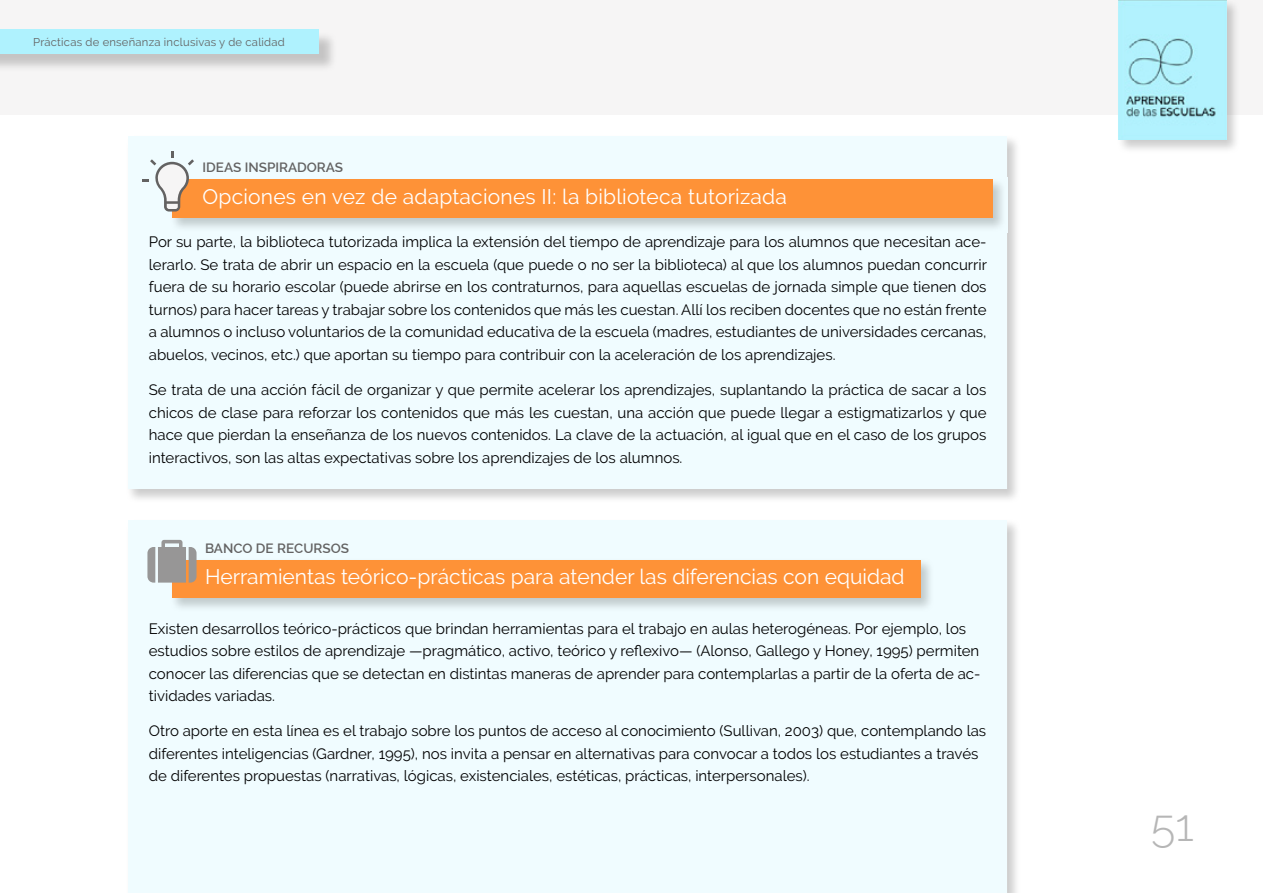
<style>
.page{position:relative;width:1263px;height:893px;background:#fff}
.page>*{position:absolute;margin:0;border:0;box-sizing:border-box;transform-origin:0 0}
.t1{font:300 45px "Raleway";color:#b6b6b6}
.t2{font:21px "Raleway";color:#fff}
.t3{font:15px/22.5px "Raleway";color:#000;text-align:justify}
.t4{font:600 13.5px "Raleway";color:#636262}
.t5{font:11.25px "Raleway";letter-spacing:.02em;color:#636262}
</style>
<div class="page">
<div style="left:1px;top:1px;width:1262px;height:114px;background:#f6f5f5"></div>
<img style="left:1118px;top:0;width:118px;height:150px">
<img style="left:1118px;top:1px;width:118px;height:114px">
<img style="left:1119px;top:1px;width:107px;height:138px">
<div style="left:128px;top:136px;width:879px;height:353px;background:#f0fcff"></div>
<div style="left:172px;top:179px;width:821px;height:39px;background:#fe9237"></div>
<svg style="left:142px;top:152px;width:52px;height:60px"></svg>
<div style="left:128px;top:521px;width:879px;height:372px;background:#f0fcff"></div>
<div style="left:172px;top:560px;width:749px;height:38px;background:#fe9237"></div>
<svg style="left:147px;top:540px;width:50px;height:43px"></svg>
<div style="left:0;top:29px;width:319px;height:25px;background:#aff2fe"></div>
<p class="t5" style="left:33px;top:36px;width:253px">Prácticas de enseñanza inclusivas y de calidad</p>
<p class="t4" style="left:203px;top:160px;width:142px">IDEAS INSPIRADORAS</p>
<h2 class="t2" style="left:203px;top:184px;width:586px">Opciones en vez de adaptaciones II: la biblioteca tutorizada</h2>
<p class="t3" style="left:149px;top:231px;width:840px">Por su parte, la biblioteca tutorizada implica la extensión del tiempo de aprendizaje para los alumnos que necesitan ace&shy;lerarlo. Se trata de abrir un espacio en la escuela (que puede o no ser la biblioteca) al que los alumnos puedan concurrir fuera de su horario escolar (puede abrirse en los contraturnos, para aquellas escuelas de jornada simple que tienen dos turnos) para hacer tareas y trabajar sobre los contenidos que más les cuestan. Allí los reciben docentes que no están frente a alumnos o incluso voluntarios de la comunidad educativa de la escuela (madres, estudiantes de universidades cercanas, abuelos, vecinos, etc.) que aportan su tiempo para contribuir con la aceleración de los aprendizajes.</p>
<p class="t3" style="left:149px;top:379px;width:839px">Se trata de una acción fácil de organizar y que permite acelerar los aprendizajes, suplantando la práctica de sacar a los chicos de clase para reforzar los contenidos que más les cuestan, una acción que puede llegar a estigmatizarlos y que hace que pierdan la enseñanza de los nuevos contenidos. La clave de la actuación, al igual que en el caso de los grupos interactivos, son las altas expectativas sobre los aprendizajes de los alumnos.</p>
<p class="t4" style="left:205px;top:540px;width:146px">BANCO DE RECURSOS</p>
<h2 class="t2" style="left:205px;top:564px;width:701px">Herramientas teórico-prácticas para atender las diferencias con equidad</h2>
<p class="t3" style="left:149px;top:617px;width:833px;text-align:left">Existen desarrollos teórico-prácticos que brindan herramientas para el trabajo en aulas heterogéneas. Por ejemplo, los estudios sobre estilos de aprendizaje —pragmático, activo, teórico y reflexivo— (Alonso, Gallego y Honey, 1995) permiten conocer las diferencias que se detectan en distintas maneras de aprender para contemplarlas a partir de la oferta de ac&shy;tividades variadas.</p>
<p class="t3" style="left:149px;top:720px;width:839px;text-align:left">Otro aporte en esta línea es el trabajo sobre los puntos de acceso al conocimiento (Sullivan, 2003) que, contemplando las diferentes inteligencias (Gardner, 1995), nos invita a pensar en alternativas para convocar a todos los estudiantes a través de diferentes propuestas (narrativas, lógicas, existenciales, estéticas, prácticas, interpersonales).</p>
<h1 class="t1" style="left:1151px;top:798px;width:45px">51</h1>
</div>
